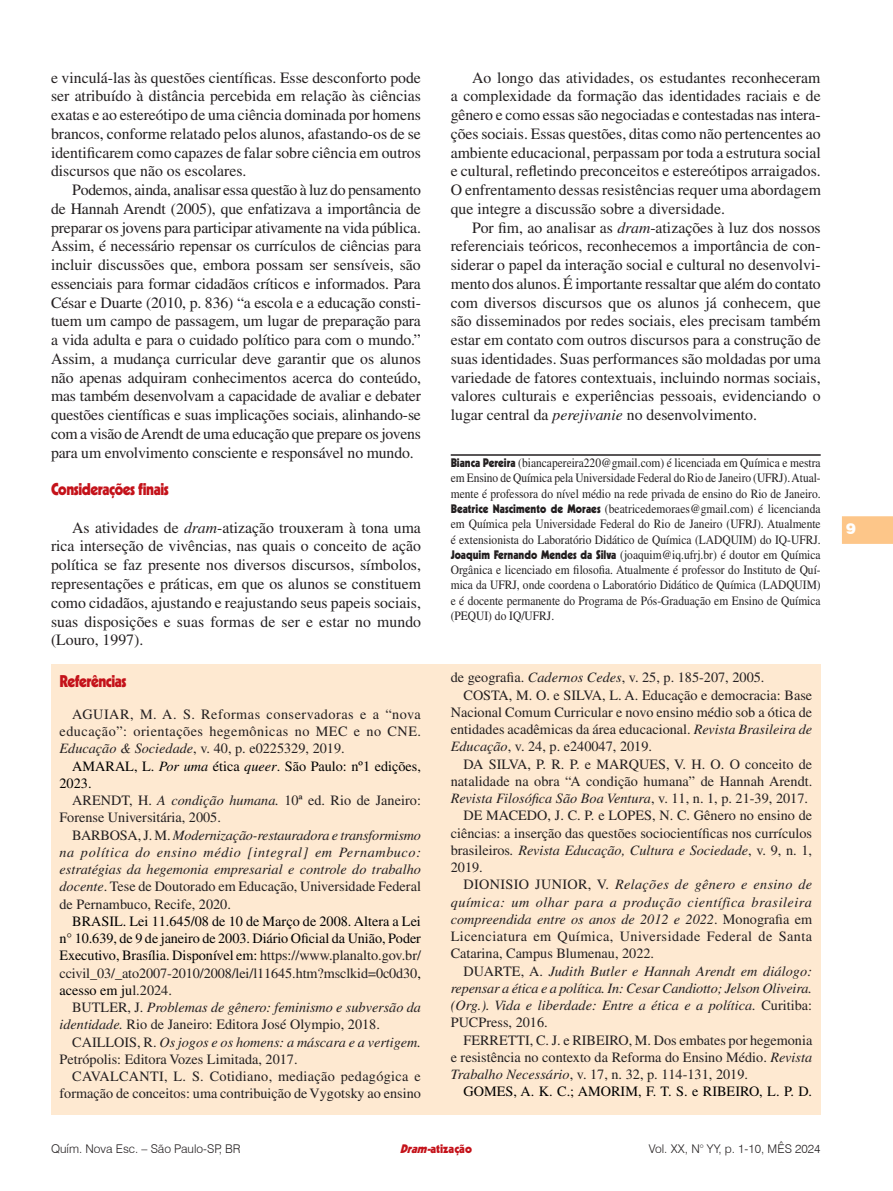
<style>
.page{position:relative;width:893px;height:1191px;background:#fff}
.page>*{position:absolute;margin:0;border:0;box-sizing:border-box;transform-origin:0 0}
.Seção{font:900 16.5px "Kabel LT Std";letter-spacing:-.03em;color:#c4121a;scale:.9 1}
.t1{font:15.75px/18.8px "Times LT Std";color:#231f20;text-align:justify}
.t2{font:900 15px "Swiss 721 BT";color:#fff}
.Bibliografia{font:14.25px/17.2px "Times LT Std";color:#231f20;text-align:justify}
.Bibliografia-2{font:italic 14.25px/17.2px "Times LT Std";color:#231f20;text-align:justify}
.Bibliografia-3{font:14.25px/17.2px "Times LT Std";color:#000}
.Credito_Autor{font:12.75px/15.3px "Times LT Std";color:#231f20;text-align:justify;scale:.9 1}
.t3{font:300 12px "Swiss 721 BT";color:#231f20}
.t4{font:900 12px "Kabel LT Std";color:#c4121a}
.s1{font-style:italic}
.s2{font-style:normal}
.s3{color:#231f20}
.s4{font-family:"Kabel LT Std";font-weight:900;font-size:12px}
</style>
<div class="page">
<svg style="left:842px;top:516px;width:51px;height:28px"></svg>
<hr style="left:451px;top:454px;width:370px;height:2px;background:#231f20">
<div style="left:51px;top:664px;width:770px;height:450px;background:#fee9d1"></div>
<p class="t1" style="left:51px;top:68px;width:371px">e vinculá-las às questões científicas. Esse desconforto pode ser atribuído à distância percebida em relação às ciências exatas e ao estereótipo de uma ciência dominada por homens brancos, conforme relatado pelos alunos, afastando-os de se identificarem como capazes de falar sobre ciência em outros discursos que não os escolares.</p>
<p class="t1" style="left:51px;top:180px;width:372px;text-indent:21px">Podemos, ainda, analisar essa questão à luz do pensamento de Hannah Arendt (2005), que enfatizava a importância de preparar os jovens para participar ativamente na vida pública.<br>Assim, é necessário repensar os currículos de ciências para incluir discussões que, embora possam ser sensíveis, são essenciais para formar cidadãos críticos e informados. Para César e Duarte (2010, p. 836) “a escola e a educação consti&shy;tuem um campo de passagem, um lugar de preparação para a vida adulta e para o cuidado político para com o mundo.” Assim, a mudança curricular deve garantir que os alunos não apenas adquiram conhecimentos acerca do conteúdo, mas também desenvolvam a capacidade de avaliar e debater questões científicas e suas implicações sociais, alinhando-se com a visão de Arendt de uma educação que prepare os jovens para um envolvimento consciente e responsável no mundo.</p>
<p class="Seção" style="left:51px;top:479px;width:132px">Considerações finais</p>
<p class="t1" style="left:51px;top:518px;width:372px;text-indent:21px">As atividades de <span class="s1">dram</span>-atização trouxeram à tona uma rica interseção de vivências, nas quais o conceito de ação política se faz presente nos diversos discursos, símbolos, representações e práticas, em que os alunos se constituem como cidadãos, ajustando e reajustando seus papeis sociais, suas disposições e suas formas de ser e estar no mundo (Louro, 1997).</p>
<p class="Seção" style="left:60px;top:670px;width:76px">Referências</p>
<p class="Bibliografia" style="left:60px;top:705px;width:363px;text-indent:13px">AGUIAR, M. A. S. Reformas conservadoras e a “nova educação”: orientações hegemônicas no MEC e no CNE.<br><span class="s1">Educação &amp; Sociedade</span>, v. 40, p. e0225329, 2019.</p>
<p class="Bibliografia-3" style="left:60px;top:757px;width:363px;text-indent:13px">AMARAL, L. <span class="s1">Por uma</span> ética <span class="s1">queer</span>. São Paulo: nº1 edições,<br>2023.</p>
<p class="Bibliografia" style="left:60px;top:791px;width:363px;text-indent:13px">ARENDT, H. <span class="s1">A condição humana.</span> 10ª ed. Rio de Janeiro:<br>Forense Universitária, 2005.</p>
<p class="Bibliografia-2" style="left:60px;top:826px;width:363px;text-indent:13px"><span class="s2">BARBOSA, J. M.</span> Modernização-restauradora e transformismo na política do ensino médio [integral] em Pernambuco: estratégias da hegemonia empresarial e controle do trabalho docente<span class="s2">. Tese de Doutorado em Educação, Universidade Federal de Pernambuco, Recife, 2020.</span></p>
<p class="Bibliografia-3" style="left:60px;top:912px;width:363px;text-align:justify;text-indent:13px">BRASIL. Lei 11.645/08 de 10 de Março de 2008. Altera a Lei n° 10.639, de 9 de janeiro de 2003. Diário Oficial da União, Poder Executivo, Brasília. Disponível em: <span class="s3">https://www.planalto.gov.br/ ccivil_03/_ato2007-2010/2008/lei/l11645.htm?msclkid=0c0d30</span>, acesso em ju<span class="s3">l.2024.</span></p>
<p class="Bibliografia-2" style="left:60px;top:998px;width:363px;text-indent:13px"><span class="s2">BUTLER, J.</span> Problemas de gênero: feminismo e subversão da identidade. <span class="s2">Rio de Janeiro: Editora José Olympio, 2018.</span></p>
<p class="Bibliografia" style="left:60px;top:1033px;width:363px;text-indent:13px">CAILLOIS, R. <span class="s1">Os jogos e os homens: a máscara e a vertigem.<br></span>Petrópolis: Editora Vozes Limitada, 2017.</p>
<p class="Bibliografia" style="left:60px;top:1067px;width:363px;text-align:right">CAVALCANTI, L. S. Cotidiano, mediação pedagógica e formação de conceitos: uma contribuição de Vygotsky ao ensino</p>
<p class="t1" style="left:451px;top:68px;width:372px;text-indent:21px">Ao longo das atividades, os estudantes reconheceram a complexidade da formação das identidades raciais e de gênero e como essas são negociadas e contestadas nas intera&shy;ções sociais. Essas questões, ditas como não pertencentes ao ambiente educacional, perpassam por toda a estrutura social e cultural, refletindo preconceitos e estereótipos arraigados.<br>O enfrentamento dessas resistências requer uma abordagem que integre a discussão sobre a diversidade.</p>
<p class="t1" style="left:451px;top:218px;width:372px;text-indent:21px">Por fim, ao analisar as <span class="s1">dram</span>-atizações à luz dos nossos referenciais teóricos, reconhecemos a importância de con&shy;siderar o papel da interação social e cultural no desenvolvi&shy;mento dos alunos. É importante ressaltar que além do contato com diversos discursos que os alunos já conhecem, que são disseminados por redes sociais, eles precisam também estar em contato com outros discursos para a construção de suas identidades. Suas performances são moldadas por uma variedade de fatores contextuais, incluindo normas sociais, valores culturais e experiências pessoais, evidenciando o lugar central da <span class="s1">perejivanie</span> no desenvolvimento.</p>
<p class="Credito_Autor" style="left:451px;top:455px;width:413px"><span class="s4">Bianca Pereira</span> (biancapereira220@gmail.com) é licenciada em Química e mestra em Ensino de Química pela Universidade Federal do Rio de Janeiro (UFRJ). Atual&shy;mente é professora do nível médio na rede privada de ensino do Rio de Janeiro.<br><span class="s4">Beatrice Nascimento de Moraes</span> (beatricedemoraes@gmail.com) é licencianda em Química pela Universidade Federal do Rio de Janeiro (UFRJ). Atualmente é extensionista do Laboratório Didático de Química (LADQUIM) do IQ-UFRJ.<br><span class="s4">Joaquim Fernando Mendes da Silva</span> (joaquim@iq.ufrj.br) é doutor em Química Orgânica e licenciado em filosofia. Atualmente é professor do Instituto de Quí&shy;mica da UFRJ, onde coordena o Laboratório Didático de Química (LADQUIM) e é docente permanente do Programa de Pós-Graduação em Ensino de Química (PEQUI) do IQ/UFRJ.</p>
<p class="Bibliografia" style="left:451px;top:669px;width:315px">de geografia. <span class="s1">Cadernos Cedes</span>, v. 25, p. 185-207, 2005.</p>
<p class="Bibliografia" style="left:451px;top:686px;width:363px;text-indent:13px">COSTA, M. O. e SILVA, L. A. Educação e democracia: Base Nacional Comum Curricular e novo ensino médio sob a ótica de entidades acadêmicas da área educacional. <span class="s1">Revista Brasileira de Educação</span>, v. 24, p. e240047, 2019.</p>
<p class="Bibliografia" style="left:451px;top:755px;width:363px;text-indent:13px">DA SILVA, P. R. P. e MARQUES, V. H. O. O conceito de natalidade na obra “A condição humana” de Hannah Arendt.<br><span class="s1">Revista Filosófica São Boa Ventura</span>, v. 11, n. 1, p. 21-39, 2017.</p>
<p class="Bibliografia" style="left:451px;top:807px;width:363px;text-indent:13px">DE MACEDO, J. C. P. e LOPES, N. C. Gênero no ensino de ciências: a inserção das questões sociocientíficas nos currículos brasileiros<span class="s1">. Revista Educação, Cultura e Sociedade</span>, v. 9, n. 1, 2019.</p>
<p class="Bibliografia" style="left:451px;top:876px;width:363px;text-indent:13px">DIONISIO JUNIOR, V. <span class="s1">Relações de gênero e ensino de química: um olhar para a produção científica brasileira compreendida entre os anos de 2012 e 2022</span>. Monografia em Licenciatura em Química, Universidade Federal de Santa Catarina, Campus Blumenau, 2022.</p>
<p class="Bibliografia-2" style="left:451px;top:962px;width:363px;text-indent:13px"><span class="s2">DUARTE, A.</span> Judith Butler e Hannah Arendt em diálogo: repensar a ética e a política. In: Cesar Candiotto; Jelson Oliveira. (Org.). Vida e liberdade: Entre a ética e a política. <span class="s2">Curitiba:<br>PUCPress, 2016.</span></p>
<p class="Bibliografia" style="left:451px;top:1031px;width:363px;text-indent:13px">FERRETTI, C. J. e RIBEIRO, M. Dos embates por hegemonia e resistência no contexto da Reforma do Ensino Médio. <span class="s1">Revista Trabalho Necessário</span>, v. 17, n. 32, p. 114-131, 2019.</p>
<p class="Bibliografia-3" style="left:463px;top:1083px;width:350px">GOMES, A. K. C.; AMORIM, F. T. S. e RIBEIRO, L. P. D.</p>
<p class="t3" style="left:51px;top:1141px;width:191px">Quím. Nova Esc. – São Paulo-SP, BR</p>
<p class="t3" style="left:649px;top:1141px;width:173px">Vol. XX, N° YY, p. 1-10, MÊS 2024</p>
<p class="t4" style="left:400px;top:1141px;width:74px"><span class="s1">Dram-</span>atização</p>
<p class="t2" style="left:846px;top:519px;width:11px">9</p>
</div>
